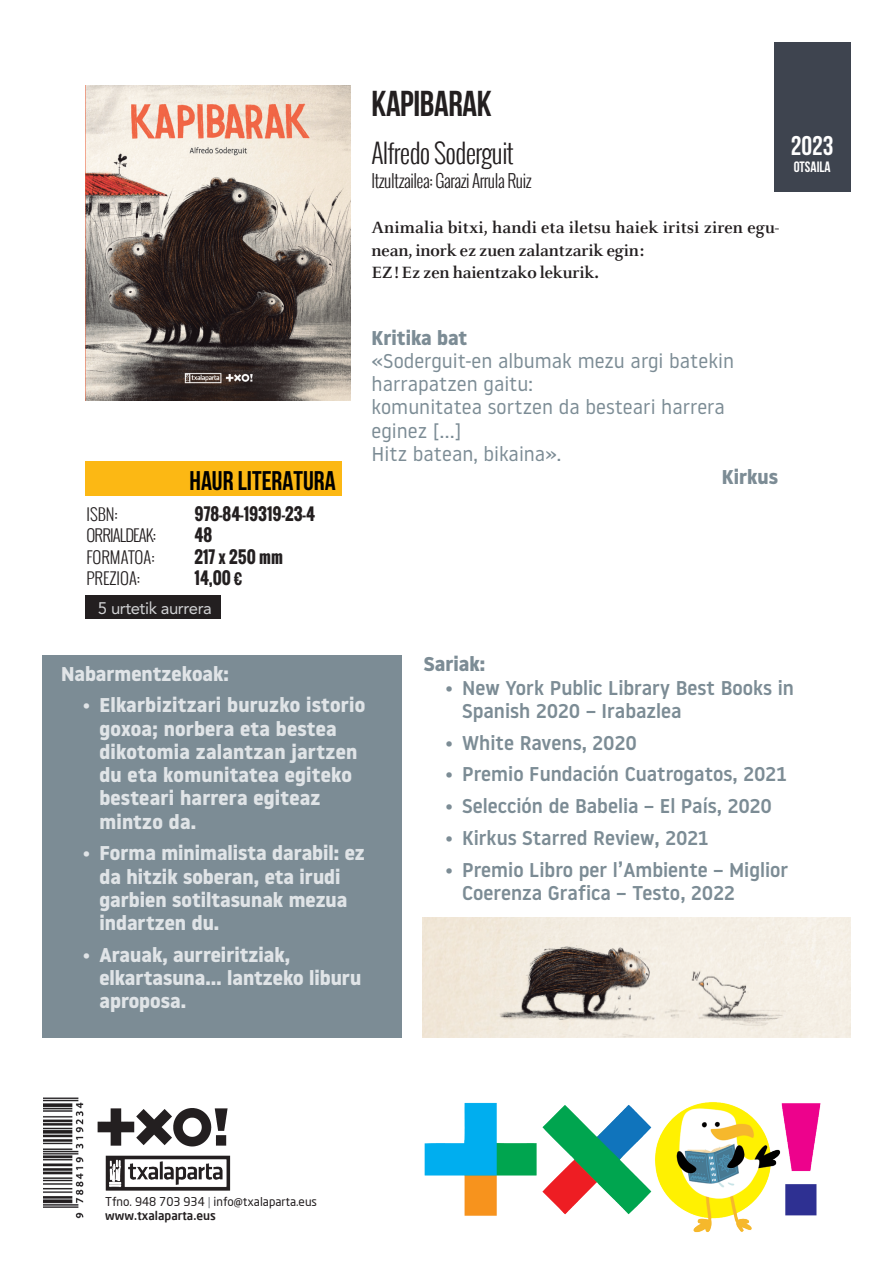
<style>
.page{position:relative;width:893px;height:1263px;background:#fff}
.page>*{position:absolute;margin:0;border:0;box-sizing:border-box;transform-origin:0 0}
.t1{font:36px "Bebas Neue";letter-spacing:-.01em;color:#231f20}
.t2{font:300 27px "Oswald";letter-spacing:-.025em;color:#231f20;scale:.95 1}
.t3{font:27px "Bebas Neue";color:#000}
.t4{font:27px "Bebas Neue";color:#fff}
.t5{font:700 19.95px/23.2px "Noway";color:#e0e4e7}
.t6{font:500 19.95px/23.2px "Noway";color:#7c8c95}
.t7{font:19.95px/23.2px "Noway";color:#7c8c95}
.t8{font:700 19.95px "Noway";color:#7c8c95}
.t9{font:700 18px/22.5px "Celeste";letter-spacing:-.01em;color:#231f20}
.t10{font:300 18px "Oswald";letter-spacing:-.025em;color:#231f20;scale:.95 1}
.t11{font:16.65px "Avenir LT";letter-spacing:-.025em;color:#d1d2d4}
.t12{font:700 16.5px "Oswald";color:#231f20}
.t13{font:300 16.5px "Oswald";color:#231f20}
.t14{font:300 16.5px "Oswald";letter-spacing:-.05em;color:#231f20}
.t15{font:15px "Bebas Neue";color:#fff}
.t16{font:12px/13.5px "Neo Sans Pro";color:#231f20}
.s1{font-family:"Minion Pro"}
.s2{font-weight:700}
.s3{color:#80838a}
.s4{font-weight:500}
</style>
<div class="page">
<img style="left:85px;top:85px;width:265px;height:316px">
<div style="left:85px;top:461px;width:256px;height:34px;background:#fcb814"></div>
<div style="left:774px;top:43px;width:76px;height:149px;background:#3e444f"></div>
<img style="left:43px;top:1097px;width:41px;height:122px">
<div style="left:85px;top:595px;width:136px;height:24px;background:#231f20"></div>
<div style="left:43px;top:655px;width:359px;height:382px;background:#7c8c95"></div>
<img style="left:422px;top:917px;width:428px;height:120px">
<img style="left:424px;top:1102px;width:397px;height:131px">
<img style="left:69px;top:1105px;width:159px;height:51px">
<img style="left:102px;top:1152px;width:129px;height:39px">
<p class="t3" style="left:189px;top:466px;width:148px">HAUR LITERATURA</p>
<p class="t13" style="left:87px;top:502px;width:33px">ISBN:</p>
<p class="t12" style="left:195px;top:501px;width:122px">978-84-19319-23-4</p>
<p class="t14" style="left:87px;top:523px;width:71px">ORRIALDEAK:</p>
<p class="t12" style="left:195px;top:523px;width:19px">48</p>
<p class="t13" style="left:87px;top:545px;width:70px">FORMATOA:</p>
<p class="t12" style="left:195px;top:544px;width:90px">217 X 250 MM</p>
<p class="t13" style="left:87px;top:566px;width:55px">PREZIOA:</p>
<p class="t12" style="left:195px;top:565px;width:50px">14,00 €</p>
<p class="t11" style="left:98px;top:599px;width:115px">5 urtetik aurrera</p>
<p class="t1" style="left:371px;top:83px;width:122px">KAPIBARAK</p>
<p class="t2" style="left:371px;top:133px;width:151px">Alfredo Soderguit</p>
<p class="t10" style="left:371px;top:167px;width:170px">Itzultzailea: Garazi Arrula Ruiz</p>
<p class="t9" style="left:371px;top:216px;width:409px">Animalia bitxi, handi eta iletsu haiek iritsi ziren egu&shy;nean, inork ez zuen zalantzarik egin:<br>EZ! Ez zen haientzako lekurik<span class="s1">.</span></p>
<p class="t4" style="left:791px;top:131px;width:44px">2023</p>
<p class="t15" style="left:794px;top:158px;width:39px">OTSAILA</p>
<p class="t7" style="left:372px;top:325px;width:364px"><span class="s2">Kritika bat<br></span>«Soderguit-en albumak mezu argi batekin harrapatzen gaitu:<br>komunitatea sortzen da besteari harrera eginez […]<br>Hitz batean, bikaina».</p>
<p class="t8" style="left:722px;top:465px;width:58px">Kirkus</p>
<p class="t5" style="left:61px;top:662px;width:169px">Nabarmentzekoak:</p>
<p class="t5" style="left:99px;top:694px;width:267px;text-indent:-17px">• Elkarbizitzari buruzko istorio goxoa; norbera eta bestea dikotomia zalantzan jartzen du eta komunitatea egiteko besteari harrera egiteaz mintzo da.</p>
<p class="t5" style="left:99px;top:842px;width:267px;text-indent:-17px">• Forma minimalista darabil: ez da hitzik soberan, eta irudi garbien sotiltasunak mezua indartzen du.</p>
<p class="t5" style="left:99px;top:943px;width:263px;text-indent:-17px">• Arauak, aurreiritziak, elkartasuna… lantzeko liburu aproposa.</p>
<p class="t8" style="left:424px;top:653px;width:63px">Sariak:</p>
<p class="t6" style="left:462px;top:676px;width:333px;text-indent:-17px"><span class="s2">•</span> New York Public Library Best Books in<br>Spanish 2020 – Irabazlea</p>
<p class="t6" style="left:445px;top:731px;width:193px"><span class="s2">•</span> White Ravens, 2020</p>
<p class="t6" style="left:445px;top:762px;width:343px"><span class="s2">•</span> Premio Fundación Cuatrogatos, 2021</p>
<p class="t6" style="left:445px;top:794px;width:328px"><span class="s2">•</span> Selección de Babelia – El País, 2020</p>
<p class="t6" style="left:445px;top:826px;width:265px"><span class="s2">•</span> Kirkus Starred Review, 2021</p>
<p class="t6" style="left:462px;top:858px;width:328px;text-indent:-17px"><span class="s2">•</span> Premio Libro per l’Ambiente – Miglior<br>Coerenza Grafica – Testo, 2022</p>
<p class="t16" style="left:105px;top:1195px;width:213px">Tfno. 948 703 934 <span class="s3">|</span> info@txalaparta.eus <span class="s4">www.txalaparta.eus</span></p>
</div>
